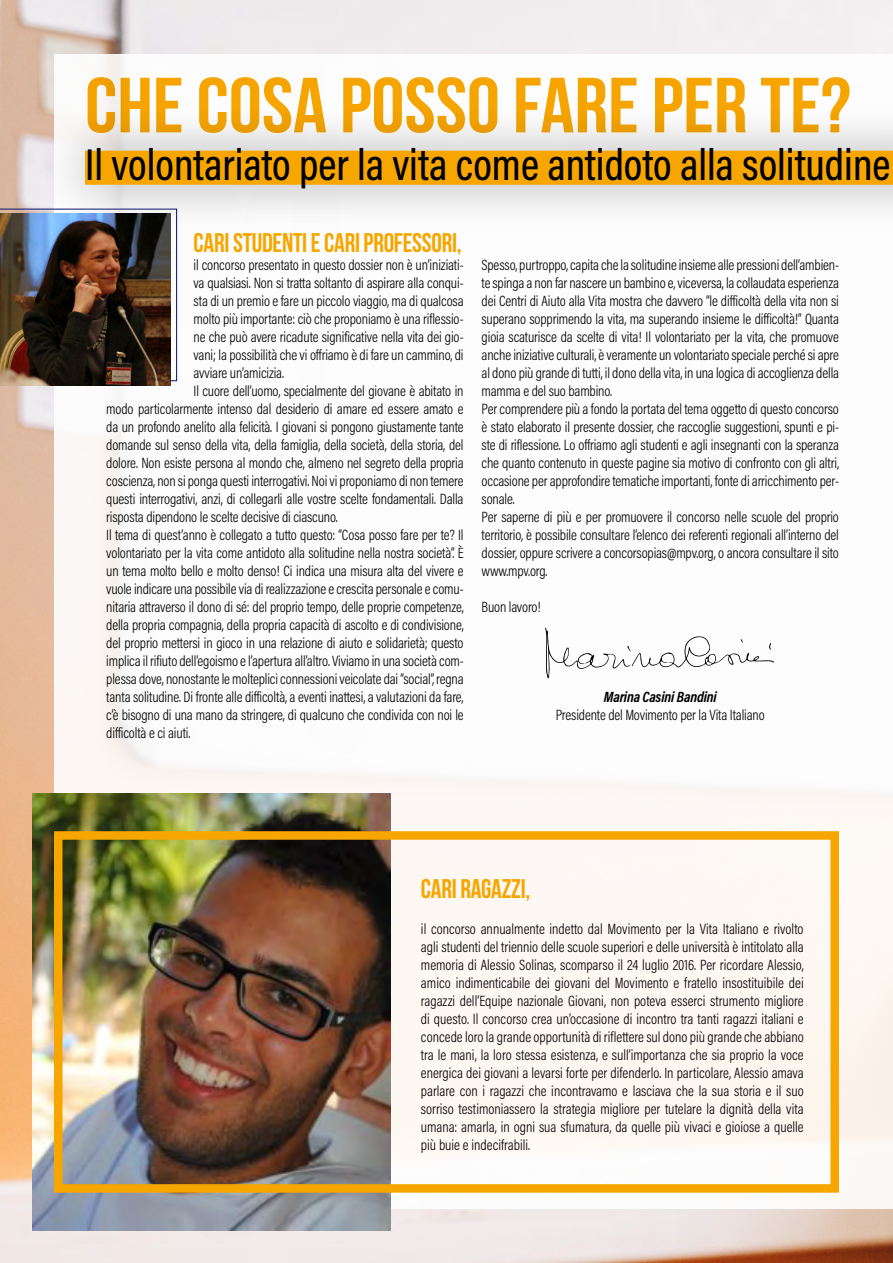
<style>
.page{position:relative;width:893px;height:1263px;background:#fff}
.page>*{position:absolute;margin:0;border:0;box-sizing:border-box;transform-origin:0 0}
.t1{font:700 78px "Bebas Neue";color:#f7a600;scale:1.07 1}
.t2{font:500 45px "Acumin Pro Cond";color:#000}
.t3{font:700 27px "Bebas Neue";letter-spacing:-.01em;color:#f7a600}
.t4{font:300 15px/18px "Acumin Pro Cond";letter-spacing:-.01em;color:#000;text-align:justify}
.t5{font:italic 700 15px "Acumin Pro Cond";letter-spacing:-.01em;color:#000}
</style>
<div class="page">
<img style="left:0;top:0;width:893px;height:1263px">
<div style="left:54px;top:54px;width:839px;height:1155px;background:#fff"></div>
<img style="left:33px;top:794px;width:357px;height:436px">
<div style="left:54px;top:831px;width:785px;height:362px;border:9px solid #f7a600"></div>
<div style="left:38px;top:103px;width:855px;height:129px;background:#000;opacity:.3"></div>
<div style="left:85px;top:151px;width:808px;height:34px;background:#f7a600"></div>
<svg style="left:0;top:209px;width:177px;height:172px"></svg>
<img style="left:0;top:213px;width:170px;height:172px">
<svg style="left:545px;top:628px;width:229px;height:50px"></svg>
<h1 class="t1" style="left:85px;top:63px;width:717px">CHE COSA POSSO FARE PER TE?</h1>
<p class="t2" style="left:85px;top:136px;width:807px">Il volontariato per la vita come antidoto alla solitudine</p>
<p class="t3" style="left:194px;top:228px;width:270px">CARI STUDENTI E CARI PROFESSORI,</p>
<p class="t4" style="left:194px;top:255px;width:272px">il concorso presentato in questo dossier non è un’iniziati&shy;va qualsiasi. Non si tratta soltanto di aspirare alla conqui&shy;sta di un premio e fare un piccolo viaggio, ma di qualcosa molto più importante: ciò che proponiamo è una riflessio&shy;ne che può avere ricadute significative nella vita dei gio&shy;vani; la possibilità che vi offriamo è di fare un cammino, di avviare un’amicizia.</p>
<p class="t4" style="left:106px;top:381px;width:359px;text-indent:87px">Il cuore dell’uomo, specialmente del giovane è abitato in modo particolarmente intenso dal desiderio di amare ed essere amato e da un profondo anelito alla felicità. I giovani si pongono giustamente tante domande sul senso della vita, della famiglia, della società, della storia, del dolore. Non esiste persona al mondo che, almeno nel segreto della propria coscienza, non si ponga questi interrogativi. Noi vi proponiamo di non temere questi interrogativi, anzi, di collegarli alle vostre scelte fondamentali. Dalla risposta dipendono le scelte decisive di ciascuno.</p>
<p class="t4" style="left:106px;top:525px;width:359px">Il tema di quest’anno è collegato a tutto questo: “Cosa posso fare per te? Il volontariato per la vita come antidoto alla solitudine nella nostra società”. È un tema molto bello e molto denso! Ci indica una misura alta del vivere e vuole indicare una possibile via di realizzazione e crescita personale e comu&shy;nitaria attraverso il dono di sé: del proprio tempo, delle proprie competenze, della propria compagnia, della propria capacità di ascolto e di condivisione, del proprio mettersi in gioco in una relazione di aiuto e solidarietà; questo implica il rifiuto dell’egoismo e l’apertura all’altro. Viviamo in una società com&shy;plessa dove, nonostante le molteplici connessioni veicolate dai “social”, regna tanta solitudine. Di fronte alle difficoltà, a eventi inattesi, a valutazioni da fare, c’è bisogno di una mano da stringere, di qualcuno che condivida con noi le difficoltà e ci aiuti.</p>
<p class="t4" style="left:482px;top:255px;width:359px">Spesso, purtroppo, capita che la solitudine insieme alle pressioni dell’ambien&shy;te spinga a non far nascere un bambino e, viceversa, la collaudata esperienza dei Centri di Aiuto alla Vita mostra che davvero “le difficoltà della vita non si superano sopprimendo la vita, ma superando insieme le difficoltà!” Quanta gioia scaturisce da scelte di vita! Il volontariato per la vita, che promuove anche iniziative culturali, è veramente un volontariato speciale perché si apre al dono più grande di tutti, il dono della vita, in una logica di accoglienza della mamma e del suo bambino.</p>
<p class="t4" style="left:482px;top:399px;width:359px">Per comprendere più a fondo la portata del tema oggetto di questo concorso è stato elaborato il presente dossier, che raccoglie suggestioni, spunti e pi&shy;ste di riflessione. Lo offriamo agli studenti e agli insegnanti con la speranza che quanto contenuto in queste pagine sia motivo di confronto con gli altri, occasione per approfondire tematiche importanti, fonte di arricchimento per&shy;sonale.</p>
<p class="t4" style="left:482px;top:507px;width:359px">Per saperne di più e per promuovere il concorso nelle scuole del proprio territorio, è possibile consultare l’elenco dei referenti regionali all’interno del dossier, oppure scrivere a concorsopias@mpv.org, o ancora consultare il sito www.mpv.org.</p>
<p class="t4" style="left:482px;top:597px;width:61px">Buon lavoro!</p>
<p class="t5" style="left:604px;top:687px;width:114px">Marina Casini Bandini</p>
<p class="t4" style="left:556px;top:705px;width:210px">Presidente del Movimento per la Vita Italiano</p>
<p class="t3" style="left:421px;top:874px;width:111px">CARI RAGAZZI,</p>
<p class="t4" style="left:421px;top:920px;width:384px">il concorso annualmente indetto dal Movimento per la Vita Italiano e rivolto agli studenti del triennio delle scuole superiori e delle università è intitolato alla memoria di Alessio Solinas, scomparso il 24 luglio 2016. Per ricordare Alessio, amico indimenticabile dei giovani del Movimento e fratello insostituibile dei ragazzi dell’Equipe nazionale Giovani, non poteva esserci strumento migliore di questo. Il concorso crea un’occasione di incontro tra tanti ragazzi italiani e concede loro la grande opportunità di riflettere sul dono più grande che abbiano tra le mani, la loro stessa esistenza, e sull’importanza che sia proprio la voce energica dei giovani a levarsi forte per difenderlo. In particolare, Alessio amava parlare con i ragazzi che incontravamo e lasciava che la sua storia e il suo sorriso testimoniassero la strategia migliore per tutelare la dignità della vita umana: amarla, in ogni sua sfumatura, da quelle più vivaci e gioiose a quelle più buie e indecifrabili.</p>
</div>
